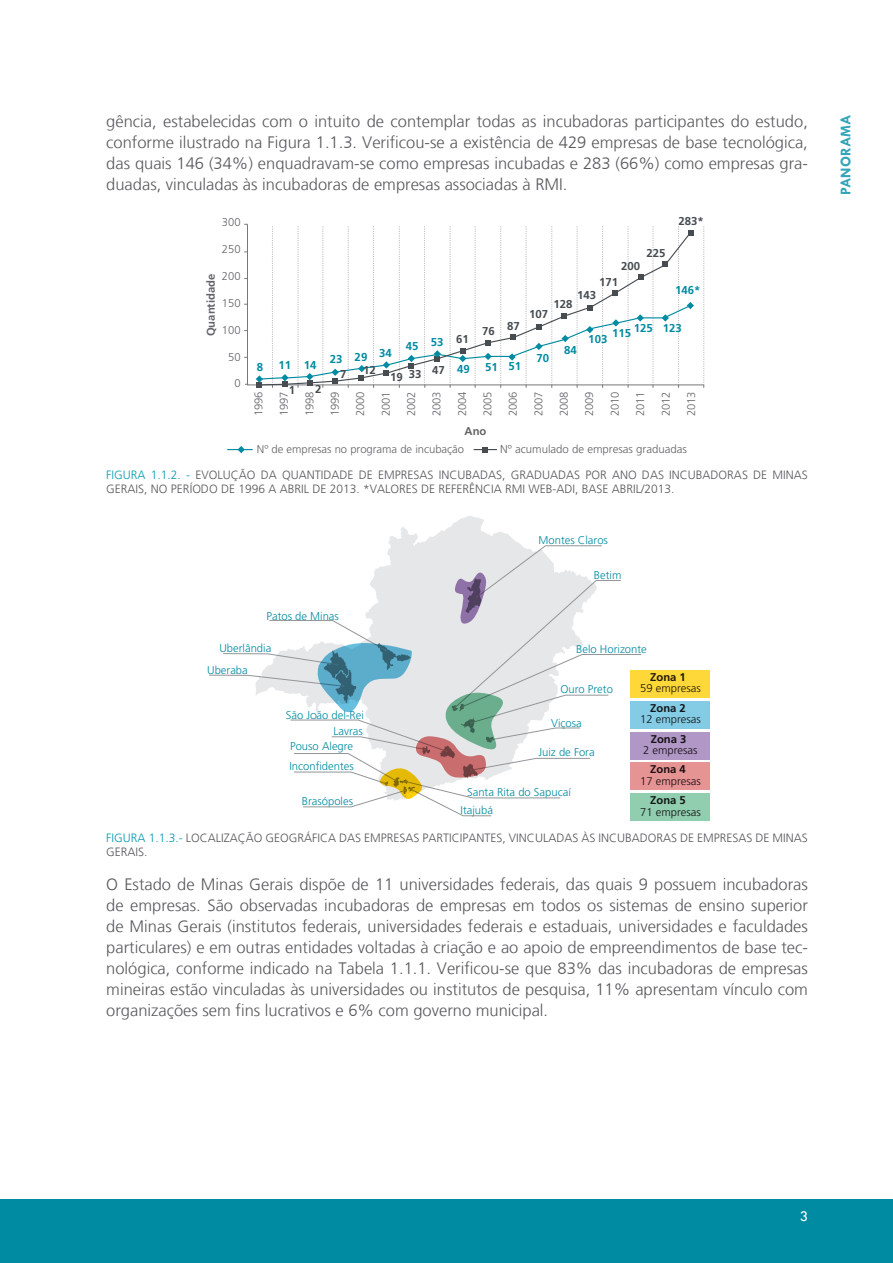
<style>
.page{position:relative;width:893px;height:1263px;background:#fff}
.page>*{position:absolute;margin:0;border:0;box-sizing:border-box;transform-origin:0 0}
.corpo{font:300 16.5px/21px "Frutiger LT";color:#57585a;text-align:justify}
.t1{font:700 15px "Tw Cen";color:#33a4b7}
.t2{font:15px "Tw Cen";color:#fff}
.nome_figura_cap1{font:300 12px/14.4px "Frutiger LT";color:#57585a}
.t3{font:700 11.4px "Frutiger";color:#008ba2}
.t4{font:700 11.4px "Frutiger";color:#474c51}
.t5{font:300 11.4px "Frutiger";color:#636366}
.t6{font:300 11.25px/16.4px "Frutiger";color:#008ba2;text-align:right}
.t7{font:300 11.25px "Frutiger";color:#636366}
.t8{font:300 11.25px/11.6px "Frutiger";color:#231f20;text-align:center}
.t9{font:700 11.25px "Frutiger";color:#636366}
.s1{color:#089ab0}
.s2{font-weight:700}
</style>
<div class="page">
<div style="left:0;top:1199px;width:893px;height:64px;background:#008ba2"></div>
<svg style="left:703px;top:226px;width:1px;height:162px"></svg>
<svg style="left:474px;top:447px;width:23px;height:5px"></svg>
<svg style="left:227px;top:446px;width:26px;height:7px"></svg>
<svg style="left:256px;top:226px;width:438px;height:162px"></svg>
<svg style="left:388px;top:516px;width:133px;height:29px"></svg>
<svg style="left:209px;top:545px;width:433px;height:271px"></svg>
<div style="left:630px;top:670px;width:80px;height:28px;background:#fed739"></div>
<div style="left:630px;top:701px;width:80px;height:27px;background:#84cbe5"></div>
<div style="left:630px;top:732px;width:80px;height:27px;background:#b197c5"></div>
<div style="left:630px;top:763px;width:80px;height:27px;background:#e69394"></div>
<div style="left:630px;top:793px;width:80px;height:28px;background:#91cdaf"></div>
<p class="corpo" style="left:106px;top:111px;width:703px">gência, estabelecidas com o intuito de contemplar todas as incubadoras participantes do estudo, conforme ilustrado na Figura 1.1.3. Verificou-se a existência de 429 empresas de base tecnológica, das quais 146 (34%) enquadravam-se como empresas incubadas e 283 (66%) como empresas gra&shy;duadas, vinculadas às incubadoras de empresas associadas à RMI.</p>
<p class="t7" style="left:222px;top:216px;width:20px">300</p>
<p class="t7" style="left:222px;top:243px;width:20px">250</p>
<p class="t7" style="left:222px;top:270px;width:20px">200</p>
<p class="t7" style="left:222px;top:297px;width:20px">150</p>
<p class="t7" style="left:222px;top:323px;width:20px">100</p>
<p class="t7" style="left:228px;top:350px;width:14px">50</p>
<p class="t7" style="left:234px;top:377px;width:8px">0</p>
<p class="t9" style="left:204px;top:336px;width:64px;rotate:-90deg">Quantidade</p>
<p class="t3" style="left:257px;top:361px;width:8px">8</p>
<p class="t3" style="left:278px;top:358px;width:40px">11 14</p>
<p class="t4" style="left:679px;top:215px;width:27px">283*</p>
<p class="t4" style="left:646px;top:247px;width:21px">225</p>
<p class="t4" style="left:621px;top:259px;width:21px">200</p>
<p class="t4" style="left:599px;top:275px;width:21px">171</p>
<p class="t4" style="left:577px;top:289px;width:21px">143</p>
<p class="t4" style="left:554px;top:297px;width:21px">128</p>
<p class="t3" style="left:675px;top:283px;width:27px">146*</p>
<p class="t4" style="left:529px;top:307px;width:21px">107</p>
<p class="t3" style="left:330px;top:350px;width:64px">23 29 34</p>
<p class="t3" style="left:406px;top:338px;width:39px">45 53</p>
<p class="t4" style="left:340px;top:367px;width:8px">7</p>
<p class="t4" style="left:363px;top:363px;width:14px">12</p>
<p class="t4" style="left:390px;top:367px;width:56px">19 33 47</p>
<p class="t4" style="left:456px;top:332px;width:14px">61</p>
<p class="t4" style="left:482px;top:324px;width:14px">76</p>
<p class="t4" style="left:507px;top:319px;width:14px">87</p>
<p class="t3" style="left:457px;top:362px;width:14px">49</p>
<p class="t3" style="left:485px;top:360px;width:38px">51 51</p>
<p class="t3" style="left:536px;top:351px;width:14px">70</p>
<p class="t3" style="left:564px;top:343px;width:14px">84</p>
<p class="t3" style="left:634px;top:321px;width:49px">125 123</p>
<p class="t3" style="left:612px;top:327px;width:21px">115</p>
<p class="t3" style="left:588px;top:332px;width:21px">103</p>
<p class="t4" style="left:289px;top:384px;width:8px">1</p>
<p class="t4" style="left:315px;top:382px;width:8px">2</p>
<p class="t7" style="left:252px;top:416px;width:27px;rotate:-90deg">1996</p>
<p class="t7" style="left:278px;top:416px;width:27px;rotate:-90deg">1997</p>
<p class="t7" style="left:303px;top:416px;width:27px;rotate:-90deg">1998</p>
<p class="t7" style="left:329px;top:416px;width:27px;rotate:-90deg">1999</p>
<p class="t7" style="left:354px;top:416px;width:27px;rotate:-90deg">2000</p>
<p class="t7" style="left:379px;top:416px;width:27px;rotate:-90deg">2001</p>
<p class="t7" style="left:405px;top:416px;width:27px;rotate:-90deg">2002</p>
<p class="t7" style="left:430px;top:416px;width:27px;rotate:-90deg">2003</p>
<p class="t7" style="left:456px;top:416px;width:27px;rotate:-90deg">2004</p>
<p class="t7" style="left:481px;top:416px;width:27px;rotate:-90deg">2005</p>
<p class="t7" style="left:507px;top:416px;width:27px;rotate:-90deg">2006</p>
<p class="t7" style="left:532px;top:416px;width:27px;rotate:-90deg">2007</p>
<p class="t7" style="left:558px;top:416px;width:27px;rotate:-90deg">2008</p>
<p class="t7" style="left:583px;top:416px;width:27px;rotate:-90deg">2009</p>
<p class="t7" style="left:608px;top:416px;width:27px;rotate:-90deg">2010</p>
<p class="t7" style="left:634px;top:416px;width:27px;rotate:-90deg">2011</p>
<p class="t7" style="left:659px;top:416px;width:27px;rotate:-90deg">2012</p>
<p class="t7" style="left:685px;top:416px;width:27px;rotate:-90deg">2013</p>
<p class="t9" style="left:465px;top:424px;width:23px">Ano</p>
<p class="t7" style="left:257px;top:443px;width:209px">Nº de empresas no programa de incubação</p>
<p class="t5" style="left:500px;top:443px;width:188px">Nº acumulado de empresas graduadas</p>
<p class="nome_figura_cap1" style="left:106px;top:468px;width:703px"><span class="s1">FIGURA 1.1.2. -</span> EVOLUÇÃO DA QUANTIDADE DE EMPRESAS INCUBADAS, GRADUADAS POR ANO DAS INCUBADORAS DE MINAS<br>GERAIS, NO PERÍODO DE 1996 A ABRIL DE 2013. *VALORES DE REFERÊNCIA RMI WEB-ADI, BASE ABRIL/2013.</p>
<p class="t6" style="left:266px;top:608px;width:74px">Patos de Minas</p>
<p class="t6" style="left:219px;top:640px;width:53px">Uberlândia</p>
<p class="t6" style="left:207px;top:662px;width:42px">Uberaba</p>
<p class="t6" style="left:286px;top:707px;width:80px">São João del-Rei<br>Lavras</p>
<p class="t6" style="left:290px;top:738px;width:65px">Pouso Alegre</p>
<p class="t6" style="left:289px;top:758px;width:66px">Inconfidentes</p>
<p class="t6" style="left:302px;top:793px;width:53px">Brasópoles</p>
<p class="t6" style="left:539px;top:532px;width:71px">Montes Claros</p>
<p class="t6" style="left:594px;top:567px;width:29px">Betim</p>
<p class="t6" style="left:576px;top:641px;width:72px">Belo Horizonte</p>
<p class="t8" style="left:640px;top:671px;width:62px"><span class="s2">Zona 1<br></span>59 empresas</p>
<p class="t8" style="left:640px;top:702px;width:62px"><span class="s2">Zona 2<br></span>12 empresas</p>
<p class="t8" style="left:643px;top:733px;width:56px"><span class="s2">Zona 3<br></span>2 empresas</p>
<p class="t8" style="left:640px;top:764px;width:62px"><span class="s2">Zona 4<br></span>17 empresas</p>
<p class="t8" style="left:640px;top:795px;width:62px"><span class="s2">Zona 5<br></span>71 empresas</p>
<p class="t6" style="left:560px;top:681px;width:54px">Ouro Preto</p>
<p class="t6" style="left:551px;top:715px;width:32px">Viçosa</p>
<p class="t6" style="left:538px;top:744px;width:58px">Juiz de Fora</p>
<p class="t6" style="left:467px;top:784px;width:105px">Santa Rita do Sapucaí</p>
<p class="t6" style="left:460px;top:802px;width:34px">Itajubá</p>
<p class="nome_figura_cap1" style="left:106px;top:831px;width:703px"><span class="s1">FIGURA 1.1.3.-</span> LOCALIZAÇÃO GEOGRÁFICA DAS EMPRESAS PARTICIPANTES, VINCULADAS ÀS INCUBADORAS DE EMPRESAS DE MINAS<br>GERAIS.</p>
<p class="corpo" style="left:106px;top:874px;width:703px">O Estado de Minas Gerais dispõe de 11 universidades federais, das quais 9 possuem incubadoras de empresas. São observadas incubadoras de empresas em todos os sistemas de ensino superior de Minas Gerais (institutos federais, universidades federais e estaduais, universidades e faculdades particulares) e em outras entidades voltadas à criação e ao apoio de empreendimentos de base tec&shy;nológica, conforme indicado na Tabela 1.1.1. Verificou-se que 83% das incubadoras de empresas mineiras estão vinculadas às universidades ou institutos de pesquisa, 11% apresentam vínculo com organizações sem fins lucrativos e 6% com governo municipal.</p>
<p class="t1" style="left:837px;top:195px;width:81px;rotate:-90deg">PANORAMA</p>
<p class="t2" style="left:800px;top:1208px;width:10px">3</p>
</div>
